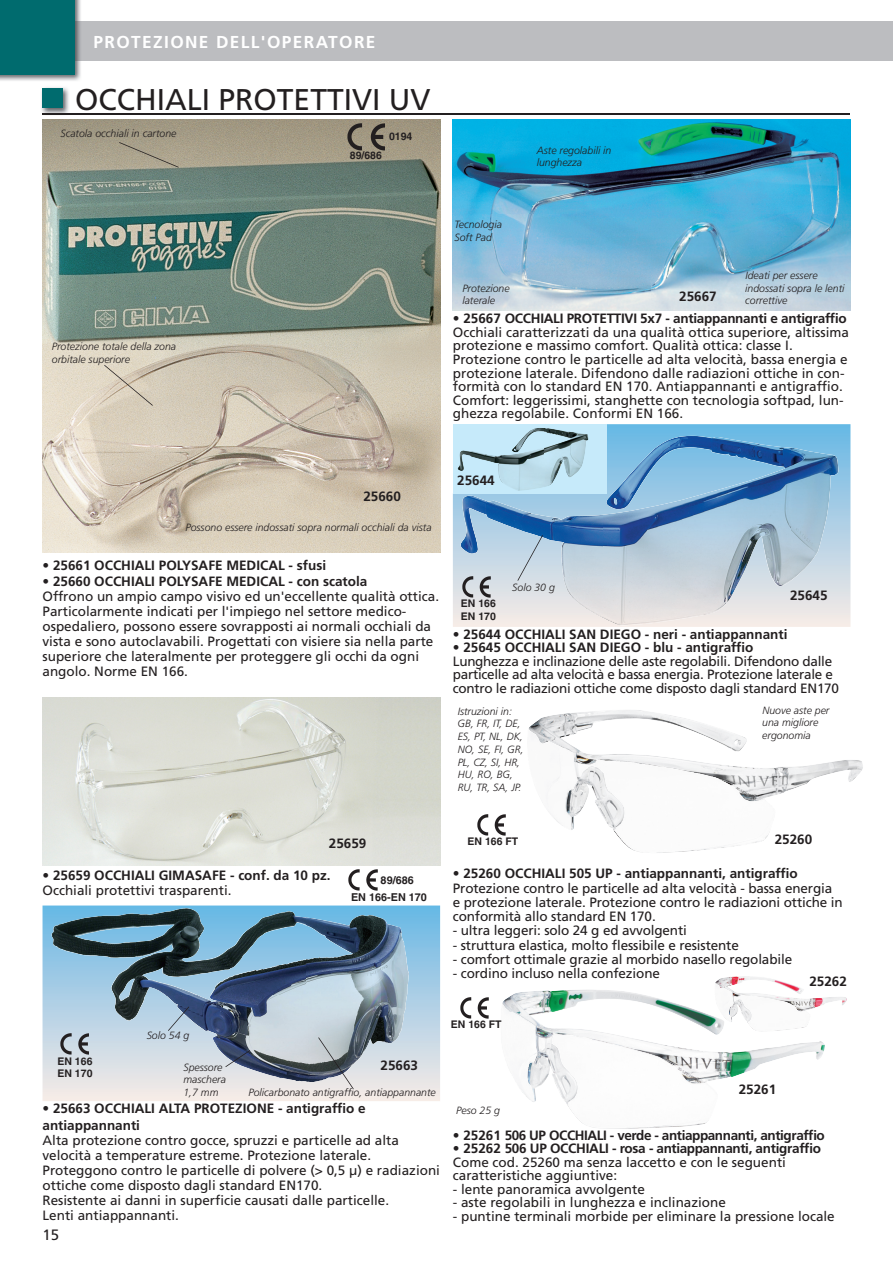
<style>
.page{position:relative;width:893px;height:1263px;background:#fff}
.page>*{position:absolute;margin:0;border:0;box-sizing:border-box;transform-origin:0 0}
.t1{font:30px "Frutiger LT Std";color:#231f20}
.t2{font:700 17.25px "Frutiger LT Std";letter-spacing:.08em;color:#fff}
.t3{font:15px "Frutiger LT Std";color:#231f20}
.t4{font:13.5px/15px "Frutiger LT Std";color:#231f20}
.t5{font:700 13.5px/16.5px "Frutiger LT Std";color:#231f20}
.t6{font:13.5px/13.5px "Frutiger LT Std";letter-spacing:-.02em;color:#231f20}
.t7{font:700 13.5px "Frutiger LT Std";letter-spacing:-.02em;color:#231f20}
.t8{font:700 13.5px "Frutiger LT Std";letter-spacing:-.03em;color:#231f20}
.t9{font:700 10.8px "Helvetica";color:#231f20}
.t10{font:italic 300 10.5px/12.8px "Frutiger LT Std";color:#231f20}
.t11{font:700 10.5px/12.6px "Helvetica";color:#231f20}
</style>
<div class="page">
<div style="left:16px;top:21px;width:877px;height:40px;background:#bcbdc0"></div>
<img style="left:0;top:0;width:81px;height:81px">
<img style="left:74px;top:21px;width:7px;height:40px">
<div style="left:0;top:0;width:74px;height:74px;background:#006b6e"></div>
<img style="left:453px;top:119px;width:397px;height:192px">
<img style="left:43px;top:698px;width:397px;height:167px">
<svg style="left:43px;top:905px;width:397px;height:196px;background:#9ab2c1"></svg>
<svg style="left:453px;top:424px;width:397px;height:203px;background:#c1d8e6"></svg>
<img style="left:791px;top:436px;width:47px;height:11px">
<img style="left:602px;top:436px;width:189px;height:189px">
<img style="left:791px;top:447px;width:47px;height:134px">
<img style="left:461px;top:495px;width:141px;height:83px">
<img style="left:563px;top:578px;width:39px;height:40px">
<img style="left:43px;top:119px;width:397px;height:434px">
<img style="left:182px;top:917px;width:125px;height:122px">
<img style="left:307px;top:917px;width:5px;height:165px">
<img style="left:205px;top:1038px;width:102px;height:44px">
<div style="left:453px;top:424px;width:153px;height:69px;background:#c6eafa"></div>
<img style="left:458px;top:428px;width:130px;height:63px">
<img style="left:41px;top:87px;width:29px;height:28px">
<div style="left:43px;top:88px;width:20px;height:20px;background:#006b6e"></div>
<img style="left:565px;top:790px;width:5px;height:13px">
<img style="left:570px;top:766px;width:51px;height:37px">
<img style="left:715px;top:976px;width:105px;height:55px">
<img style="left:552px;top:1033px;width:266px;height:53px">
<img style="left:502px;top:1004px;width:35px;height:45px">
<img style="left:520px;top:1049px;width:17px;height:52px">
<img style="left:734px;top:995px;width:62px;height:33px">
<img style="left:748px;top:1015px;width:62px;height:13px">
<img style="left:715px;top:983px;width:18px;height:39px">
<img style="left:718px;top:1003px;width:15px;height:19px">
<img style="left:347px;top:123px;width:38px;height:28px">
<svg style="left:119px;top:142px;width:60px;height:26px;background:#a79f8a"></svg>
<svg style="left:104px;top:365px;width:49px;height:41px;background:#d4c9b7"></svg>
<hr style="left:43px;top:114px;width:807px;height:1px;background:#231f20">
<img style="left:463px;top:577px;width:28px;height:21px">
<img style="left:477px;top:815px;width:28px;height:20px">
<img style="left:460px;top:997px;width:28px;height:21px">
<svg style="left:168px;top:1006px;width:21px;height:25px"></svg>
<svg style="left:225px;top:1050px;width:25px;height:17px"></svg>
<svg style="left:517px;top:535px;width:26px;height:46px"></svg>
<img style="left:61px;top:1033px;width:28px;height:21px">
<svg style="left:318px;top:1037px;width:35px;height:51px;background:#989ea3"></svg>
<img style="left:348px;top:869px;width:29px;height:22px">
<p class="t2" style="left:94px;top:35px;width:283px">PROTEZIONE DELL'OPERATORE</p>
<h1 class="t1" style="left:75px;top:87px;width:357px">OCCHIALI PROTETTIVI UV</h1>
<p class="t10" style="left:60px;top:128px;width:118px">Scatola occhiali in cartone</p>
<p class="t10" style="left:52px;top:341px;width:126px">Protezione totale della zona orbitale superiore</p>
<p class="t11" style="left:389px;top:131px;width:25px">0194</p>
<p class="t11" style="left:350px;top:150px;width:34px">89/686</p>
<p class="t10" style="left:454px;top:219px;width:49px">Tecnologia<br>Soft Pad</p>
<p class="t10" style="left:462px;top:282px;width:49px">Protezione laterale</p>
<p class="t10" style="left:537px;top:144px;width:76px">Aste regolabili in lunghezza</p>
<p class="t5" style="left:679px;top:289px;width:39px">25667</p>
<p class="t10" style="left:745px;top:270px;width:101px">Ideati per essere indossati sopra le lenti correttive</p>
<p class="t7" style="left:453px;top:313px;width:395px">• 25667 OCCHIALI PROTETTIVI 5x7 - antiappannanti e antigraffio</p>
<p class="t4" style="left:453px;top:326px;width:398px;line-height:13.5px">Occhiali caratterizzati da una qualità ottica superiore, altissima protezione e massimo comfort. Qualità ottica: classe I.<br>Protezione contro le particelle ad alta velocità, bassa energia e protezione laterale. Difendono dalle radiazioni ottiche in con&shy;formità con lo standard EN 170. Antiappannanti e antigraffio.<br>Comfort: leggerissimi, stanghette con tecnologia softpad, lun&shy;ghezza regolabile. Conformi EN 166.</p>
<p class="t5" style="left:363px;top:489px;width:39px">25660</p>
<p class="t10" style="left:185px;top:522px;width:248px">Possono essere indossati sopra normali occhiali da vista</p>
<p class="t5" style="left:43px;top:558px;width:285px">• 25661 OCCHIALI POLYSAFE MEDICAL - sfusi</p>
<p class="t5" style="left:43px;top:574px;width:326px">• 25660 OCCHIALI POLYSAFE MEDICAL - con scatola</p>
<p class="t4" style="left:43px;top:590px;width:398px">Offrono un ampio campo visivo ed un'eccellente qualità ottica.<br>Particolarmente indicati per l'impiego nel settore medico&shy;ospedaliero, possono essere sovrapposti ai normali occhiali da vista e sono autoclavabili. Progettati con visiere sia nella parte superiore che lateralmente per proteggere gli occhi da ogni angolo. Norme EN 166.</p>
<p class="t5" style="left:457px;top:473px;width:39px">25644</p>
<p class="t11" style="left:461px;top:598px;width:37px">EN 166<br>EN 170</p>
<p class="t10" style="left:512px;top:582px;width:44px">Solo 30 g</p>
<p class="t5" style="left:790px;top:588px;width:39px">25645</p>
<p class="t5" style="left:453px;top:627px;width:336px">• 25644 OCCHIALI SAN DIEGO - neri - antiappannanti</p>
<p class="t5" style="left:453px;top:640px;width:302px">• 25645 OCCHIALI SAN DIEGO - blu - antigraffio</p>
<p class="t6" style="left:453px;top:656px;width:388px">Lunghezza e inclinazione delle aste regolabili. Difendono dalle particelle ad alta velocità e bassa energia. Protezione laterale e contro le radiazioni ottiche come disposto dagli standard EN170</p>
<p class="t10" style="left:458px;top:705px;width:68px">Istruzioni in:<br>GB, FR, IT, DE,<br>ES, PT, NL, DK,<br>NO, SE, FI, GR,<br>PL, CZ, SI, HR,<br>HU, RO, BG,<br>RU, TR, SA, JP.</p>
<p class="t10" style="left:762px;top:705px;width:69px">Nuove aste per una migliore ergonomia</p>
<p class="t5" style="left:329px;top:836px;width:39px">25659</p>
<p class="t5" style="left:775px;top:832px;width:39px">25260</p>
<p class="t11" style="left:468px;top:836px;width:52px">EN 166 FT</p>
<p class="t5" style="left:43px;top:868px;width:290px">• 25659 OCCHIALI GIMASAFE - conf. da 10 pz.</p>
<p class="t4" style="left:43px;top:883px;width:191px">Occhiali protettivi trasparenti.</p>
<p class="t9" style="left:381px;top:876px;width:35px">89/686</p>
<p class="t9" style="left:351px;top:893px;width:77px">EN 166-EN 170</p>
<p class="t5" style="left:453px;top:866px;width:346px">• 25260 OCCHIALI 505 UP - antiappannanti, antigraffio</p>
<p class="t4" style="left:453px;top:882px;width:391px;line-height:14.2px">Protezione contro le particelle ad alta velocità - bassa energia e protezione laterale. Protezione contro le radiazioni ottiche in conformità allo standard EN 170.</p>
<p class="t4" style="left:453px;top:924px;width:236px">- ultra leggeri: solo 24 g ed avvolgenti</p>
<p class="t4" style="left:453px;top:938px;width:287px">- struttura elastica, molto flessibile e resistente</p>
<p class="t4" style="left:453px;top:953px;width:341px">- comfort ottimale grazie al morbido nasello regolabile</p>
<p class="t4" style="left:453px;top:967px;width:209px">- cordino incluso nella confezione</p>
<p class="t5" style="left:809px;top:974px;width:39px">25262</p>
<p class="t11" style="left:57px;top:1055px;width:37px">EN 166<br>EN 170</p>
<p class="t10" style="left:147px;top:1030px;width:44px">Solo 54 g</p>
<p class="t10" style="left:183px;top:1061px;width:44px">Spessore maschera<br>1,7 mm</p>
<p class="t5" style="left:380px;top:1058px;width:39px">25663</p>
<p class="t10" style="left:249px;top:1087px;width:189px">Policarbonato antigraffio, antiappannante</p>
<p class="t5" style="left:43px;top:1101px;width:325px">• 25663 OCCHIALI ALTA PROTEZIONE - antigraffio e antiappannanti</p>
<p class="t4" style="left:43px;top:1134px;width:399px">Alta protezione contro gocce, spruzzi e particelle ad alta velocità a temperature estreme. Protezione laterale.<br>Proteggono contro le particelle di polvere (&gt; 0,5 μ) e radiazioni ottiche come disposto dagli standard EN170.<br>Resistente ai danni in superficie causati dalle particelle.<br>Lenti antiappannanti.</p>
<p class="t3" style="left:43px;top:1229px;width:18px">15</p>
<p class="t11" style="left:451px;top:1019px;width:52px">EN 166 FT</p>
<p class="t10" style="left:456px;top:1105px;width:45px">Peso 25 g</p>
<p class="t5" style="left:739px;top:1081px;width:39px">25261</p>
<p class="t8" style="left:453px;top:1129px;width:373px">• 25261 506 UP OCCHIALI - verde - antiappannanti, antigraffio</p>
<p class="t7" style="left:453px;top:1143px;width:370px">• 25262 506 UP OCCHIALI - rosa - antiappannanti, antigraffio</p>
<p class="t4" style="left:453px;top:1156px;width:335px;line-height:13.5px">Come cod. 25260 ma senza laccetto e con le seguenti caratteristiche aggiuntive:</p>
<p class="t4" style="left:453px;top:1182px;width:194px">- lente panoramica avvolgente</p>
<p class="t4" style="left:453px;top:1196px;width:275px">- aste regolabili in lunghezza e inclinazione</p>
<p class="t4" style="left:453px;top:1209px;width:383px">- puntine terminali morbide per eliminare la pressione locale</p>
</div>
